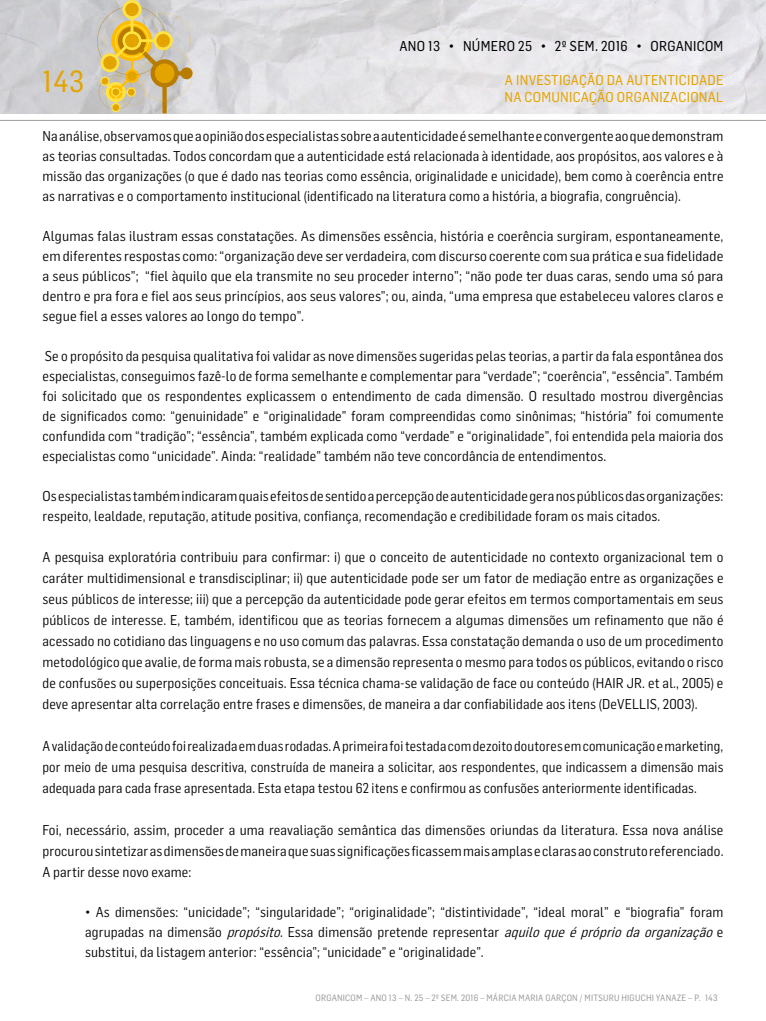
<style>
.page{position:relative;width:766px;height:1021px;background:#fff}
.page>*{position:absolute;margin:0;border:0;box-sizing:border-box;transform-origin:0 0}
.t1{font:30px "Flama Semicondensed Basic";color:#e4a400}
.t2{font:14px/20px "Flama Semicondensed";letter-spacing:.01em;color:#000;text-align:justify}
.t3{font:14px/16.8px "Flama Semicondensed Basic";letter-spacing:.02em;color:#e4a400}
.t4{font:14px "Flama Semicondensed Basic";letter-spacing:.02em;color:#000}
.t5{font:9px "Flama Semicondensed Basic";letter-spacing:.02em;color:#9d9d9c}
.s1{font-style:italic}
</style>
<div class="page">
<img style="left:0;top:0;width:765px;height:113px">
<hr style="left:0;top:120px;width:765px;height:1px;background:#9d9d9c">
<svg style="left:97px;top:0;width:95px;height:113px;background:#d3c088"></svg>
<p class="t4" style="left:399px;top:37px;width:325px">ANO 13 • NÚMERO 25 • 2º SEM. 2016 • ORGANICOM</p>
<p class="t3" style="left:504px;top:71px;width:220px">A INVESTIGAÇÃO DA AUTENTICIDADE<br>NA COMUNICAÇÃO ORGANIZACIONAL</p>
<h1 class="t1" style="left:43px;top:62px;width:43px">143</h1>
<p class="t2" style="left:43px;top:125px;width:682px">Na análise, observamos que a opinião dos especialistas sobre a autenticidade é semelhante e convergente ao que demonstram as teorias consultadas. Todos concordam que a autenticidade está relacionada à identidade, aos propósitos, aos valores e à missão das organizações (o que é dado nas teorias como essência, originalidade e unicidade), bem como à coerência entre as narrativas e o comportamento institucional (identificado na literatura como a história, a biografia, congruência).</p>
<p class="t2" style="left:43px;top:225px;width:682px">Algumas falas ilustram essas constatações. As dimensões essência, história e coerência surgiram, espontaneamente, em diferentes respostas como: “organização deve ser verdadeira, com discurso coerente com sua prática e sua fidelidade a seus públicos”; “fiel àquilo que ela transmite no seu proceder interno”; “não pode ter duas caras, sendo uma só para dentro e pra fora e fiel aos seus princípios, aos seus valores”; ou, ainda, “uma empresa que estabeleceu valores claros e segue fiel a esses valores ao longo do tempo”.</p>
<p class="t2" style="left:43px;top:345px;width:682px">Se o propósito da pesquisa qualitativa foi validar as nove dimensões sugeridas pelas teorias, a partir da fala espontânea dos especialistas, conseguimos fazê-lo de forma semelhante e complementar para “verdade”; “coerência”, “essência”. Também foi solicitado que os respondentes explicassem o entendimento de cada dimensão. O resultado mostrou divergências de significados como: “genuinidade” e “originalidade” foram compreendidas como sinônimas; “história” foi comumente confundida com “tradição”; “essência”, também explicada como “verdade” e “originalidade”, foi entendida pela maioria dos especialistas como “unicidade”. Ainda: “realidade” também não teve concordância de entendimentos.</p>
<p class="t2" style="left:43px;top:485px;width:682px">Os especialistas também indicaram quais efeitos de sentido a percepção de autenticidade gera nos públicos das organizações: respeito, lealdade, reputação, atitude positiva, confiança, recomendação e credibilidade foram os mais citados.</p>
<p class="t2" style="left:43px;top:546px;width:682px;line-height:21px">A pesquisa exploratória contribuiu para confirmar: i) que o conceito de autenticidade no contexto organizacional tem o caráter multidimensional e transdisciplinar; ii) que autenticidade pode ser um fator de mediação entre as organizações e seus públicos de interesse; iii) que a percepção da autenticidade pode gerar efeitos em termos comportamentais em seus públicos de interesse. E, também, identificou que as teorias fornecem a algumas dimensões um refinamento que não é acessado no cotidiano das linguagens e no uso comum das palavras. Essa constatação demanda o uso de um procedimento metodológico que avalie, de forma mais robusta, se a dimensão representa o mesmo para todos os públicos, evitando o risco de confusões ou superposições conceituais. Essa técnica chama-se validação de face ou conteúdo (HAIR JR. et al., 2005) e deve apresentar alta correlação entre frases e dimensões, de maneira a dar confiabilidade aos itens (DeVELLIS, 2003).</p>
<p class="t2" style="left:43px;top:735px;width:682px;line-height:21px">A validação de conteúdo foi realizada em duas rodadas. A primeira foi testada com dezoito doutores em comunicação e marketing, por meio de uma pesquisa descritiva, construída de maneira a solicitar, aos respondentes, que indicassem a dimensão mais adequada para cada frase apresentada. Esta etapa testou 62 itens e confirmou as confusões anteriormente identificadas.</p>
<p class="t2" style="left:43px;top:819px;width:682px;line-height:21px">Foi, necessário, assim, proceder a uma reavaliação semântica das dimensões oriundas da literatura. Essa nova análise procurou sintetizar as dimensões de maneira que suas significações ficassem mais amplas e claras ao construto referenciado.<br>A partir desse novo exame:</p>
<p class="t2" style="left:85px;top:901px;width:639px">• As dimensões: “unicidade”; “singularidade”; “originalidade”; “distintividade”, “ideal moral” e “biografia” foram agrupadas na dimensão <span class="s1">propósito</span>. Essa dimensão pretende representar <span class="s1">aquiloqueéprópriodaorganização</span>e substitui, da listagem anterior: “essência”; “unicidade” e “originalidade”.</p>
<p class="t5" style="left:315px;top:992px;width:403px">ORGANICOM – ANO 13 – N. 25 – 2º SEM. 2016 – MÁRCIA MARIA GARÇON / MITSURU HIGUCHI YANAZE – P. 143</p>
</div>
